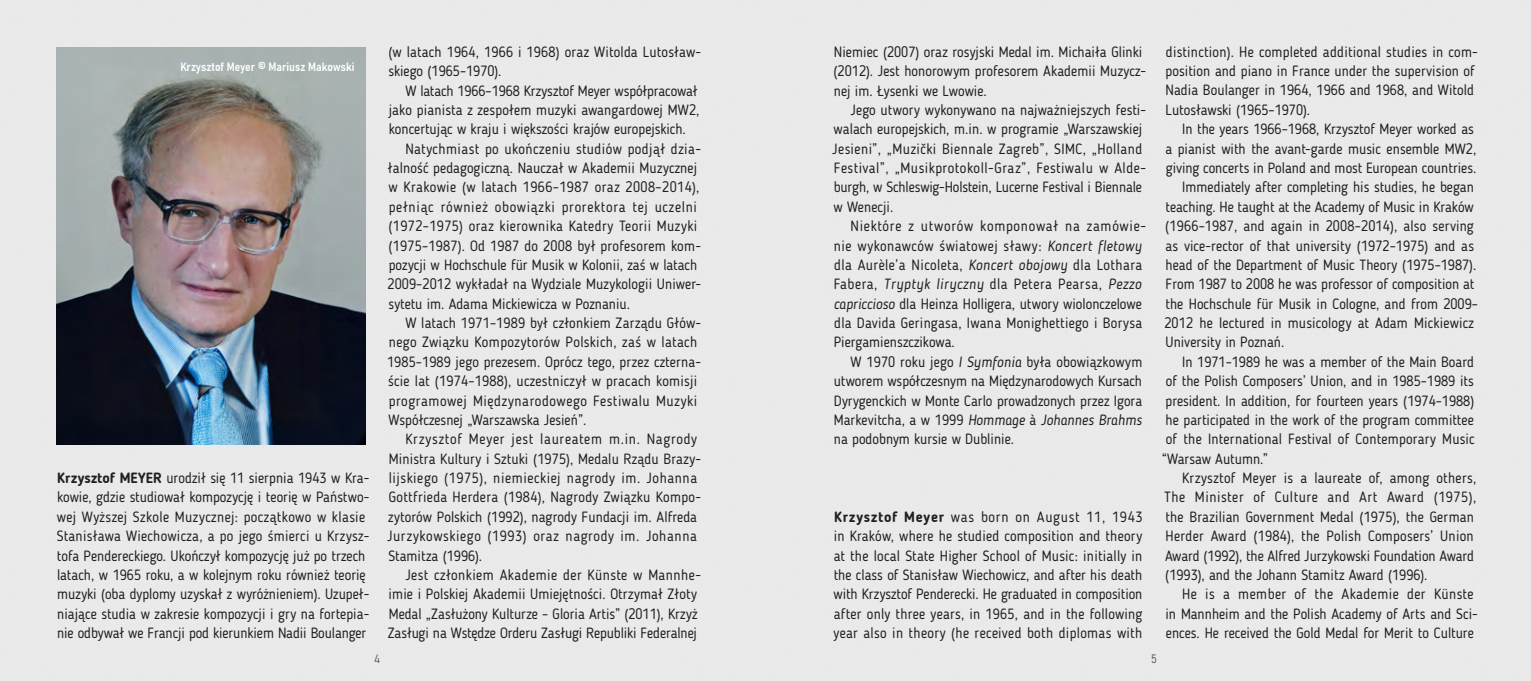
<style>
.page{position:relative;width:1531px;height:681px;background:#fff}
.page>*{position:absolute;margin:0;border:0;box-sizing:border-box;transform-origin:0 0}
.Booklet_PL{font:14.8px/19.4px "Blogger Sans";letter-spacing:.005em;color:#231f20;scale:.96 1}
.Booklet_ANG{font:14.8px/19.4px "Blogger Sans";color:#231f20;scale:.96 1}
.t1{font:12px "Bahnschrift";color:#fff}
.t2{font:12px "Bahnschrift";color:#57585a}
.s1{font-weight:700}
.s2{font-style:italic}
</style>
<div class="page">
<div style="left:0;top:0;width:1531px;height:680px;background:#e9e9e9"></div>
<img style="left:57px;top:47px;width:309px;height:397px">
<p class="t1" style="left:180px;top:57px;width:176px">Krzysztof Meyer © Mariusz Makowski</p>
<p class="Booklet_PL" style="left:57px;top:468px;width:327px"><span class="s1">Krzysztof MEYER</span> urodził się 11 sierpnia 1943 w Kra&shy;kowie, gdzie studiował kompozycję i teorię w Państwo&shy;wej Wyższej Szkole Muzycznej: początkowo w klasie Stanisława Wiechowicza, a po jego śmierci u Krzysz&shy;tofa Pendereckiego. Ukończył kompozycję już po trzech latach, w 1965 roku, a w kolejnym roku również teorię muzyki (oba dyplomy uzyskał z wyróżnieniem). Uzupeł&shy;niające studia w zakresie kompozycji i gry na fortepia&shy;nie odbywał we Francji pod kierunkiem Nadii Boulanger</p>
<p class="Booklet_PL" style="left:388px;top:42px;width:327px">(w latach 1964, 1966 i 1968) oraz Witolda Lutosław&shy;skiego (1965–1970).</p>
<p class="Booklet_PL" style="left:389px;top:81px;width:325px;text-indent:17px">W latach 1966–1968 Krzysztof Meyer współpracował jako pianista z zespołem muzyki awangardowej MW2, koncertując w kraju i większości krajów europejskich.</p>
<p class="Booklet_PL" style="left:387px;top:139px;width:328px;text-indent:18px">Natychmiast po ukończeniu studiów podjął dzia&shy;łalność pedagogiczną. Nauczał w Akademii Muzycznej w Krakowie (w latach 1966–1987 oraz 2008–2014), pełniąc również obowiązki prorektora tej uczelni (1972–1975) oraz kierownika Katedry Teorii Muzyki (1975–1987). Od 1987 do 2008 był profesorem kom&shy;pozycji w Hochschule für Musik w Kolonii, zaś w latach 2009–2012 wykładał na Wydziale Muzykologii Uniwer&shy;sytetu im. Adama Mickiewicza w Poznaniu.</p>
<p class="Booklet_PL" style="left:387px;top:313px;width:329px;text-indent:18px">W latach 1971–1989 był członkiem Zarządu Głów&shy;nego Związku Kompozytorów Polskich, zaś w latach 1985–1989 jego prezesem. Oprócz tego, przez czterna&shy;ście lat (1974–1988), uczestniczył w pracach komisji programowej Międzynarodowego Festiwalu Muzyki Współczesnej „Warszawska Jesień”.</p>
<p class="Booklet_PL" style="left:387px;top:429px;width:329px;text-indent:18px">Krzysztof Meyer jest laureatem m.in. Nagrody Ministra Kultury i Sztuki (1975), Medalu Rządu Brazy&shy;lijskiego (1975), niemieckiej nagrody im. Johanna Gottfrieda Herdera (1984), Nagrody Związku Kompo&shy;zytorów Polskich (1992), nagrody Fundacji im. Alfreda Jurzykowskiego (1993) oraz nagrody im. Johanna Stamitza (1996).</p>
<p class="Booklet_PL" style="left:388px;top:565px;width:328px;text-indent:18px">Jest członkiem Akademie der Künste w Mannhe&shy;imie i Polskiej Akademii Umiejętności. Otrzymał Złoty Medal „Zasłużony Kulturze – Gloria Artis” (2011), Krzyż Zasługi na Wstędze Orderu Zasługi Republiki Federalnej</p>
<p class="Booklet_PL" style="left:833px;top:42px;width:327px">Niemiec (2007) oraz rosyjski Medal im. Michaiła Glinki (2012). Jest honorowym profesorem Akademii Muzycz&shy;nej im. Łysenki we Lwowie.</p>
<p class="Booklet_PL" style="left:832px;top:100px;width:329px;text-indent:18px">Jego utwory wykonywano na najważniejszych festi&shy;walach europejskich, m.in. w programie „Warszawskiej Jesieni”, „Muzički Biennale Zagreb”, SIMC, „Holland Festival”, „Musikprotokoll-Graz”, Festiwalu w Alde&shy;burgh, w Schleswig-Holstein, Lucerne Festival i Biennale w Wenecji.</p>
<p class="Booklet_PL" style="left:834px;top:216px;width:327px;text-indent:17px">Niektóre z utworów komponował na zamówie&shy;nie wykonawców światowej sławy: <span class="s2">Koncert fletowy </span>dla Aurèle’a Nicoleta, <span class="s2">Koncert obojowy</span> dla Lothara Fabera, <span class="s2">Tryptyk liryczny</span> dla Petera Pearsa, <span class="s2">Pezzo capriccioso</span> dla Heinza Holligera, utwory wiolonczelowe dla Davida Geringasa, Iwana Monighettiego i Borysa Piergamienszczikowa.</p>
<p class="Booklet_PL" style="left:834px;top:352px;width:323px;text-align:justify;text-indent:17px">W 1970 roku jego <span class="s2">I Symfonia</span> była obowiązkowym utworem współczesnym na Międzynarodowych Kursach Dyrygenckich w Monte Carlo prowadzonych przez Igora Markevitcha, a w 1999 <span class="s2">Hommage</span> à <span class="s2">Johannes Brahms </span>na podobnym kursie w Dublinie.</p>
<p class="Booklet_PL" style="left:833px;top:506px;width:323px;text-align:justify"><span class="s1">Krzysztof Meyer</span> was born on August 11, 1943 in Kraków, where he studied composition and theory at the local State Higher School of Music: initially in the class of Stanisław Wiechowicz, and after his death with Krzysztof Penderecki. He graduated in composition after only three years, in 1965, and in the following year also in theory (he received both diplomas with</p>
<p class="Booklet_PL" style="left:1165px;top:42px;width:327px">distinction). He completed additional studies in com&shy;position and piano in France under the supervision of Nadia Boulanger in 1964, 1966 and 1968, and Witold Lutosławski (1965–1970).</p>
<p class="Booklet_ANG" style="left:1165px;top:119px;width:325px;text-indent:17px">In the years 1966–1968, Krzysztof Meyer worked as a pianist with the avant-garde music ensemble MW2, giving concerts in Poland and most European countries.</p>
<p class="Booklet_ANG" style="left:1164px;top:177px;width:328px;text-indent:18px">Immediately after completing his studies, he began teaching. He taught at the Academy of Music in Kraków (1966–1987, and again in 2008–2014), also serving as vice-rector of that university (1972–1975) and as head of the Department of Music Theory (1975–1987).<br>From 1987 to 2008 he was professor of composition at the Hochschule für Musik in Cologne, and from 2009– 2012 he lectured in musicology at Adam Mickiewicz University in Poznań.</p>
<p class="Booklet_ANG" style="left:1162px;top:352px;width:327px;text-align:justify;text-indent:20px">In 1971–1989 he was a member of the Main Board of the Polish Composers’ Union, and in 1985–1989 its president. In addition, for fourteen years (1974–1988) he participated in the work of the program committee of the International Festival of Contemporary Music “Warsaw Autumn.”</p>
<p class="Booklet_ANG" style="left:1164px;top:468px;width:327px;text-indent:18px">Krzysztof Meyer is a laureate of, among others, The Minister of Culture and Art Award (1975), the Brazilian Government Medal (1975), the German Herder Award (1984), the Polish Composers’ Union Award (1992), the Alfred Jurzykowski Foundation Award (1993), and the Johann Stamitz Award (1996).</p>
<p class="Booklet_ANG" style="left:1165px;top:584px;width:327px;text-indent:17px">He is a member of the Akademie der Künste in Mannheim and the Polish Academy of Arts and Sci&shy;ences. He received the Gold Medal for Merit to Culture</p>
<p class="t2" style="left:374px;top:649px;width:7px">4</p>
<p class="t2" style="left:1151px;top:649px;width:7px">5</p>
</div>
